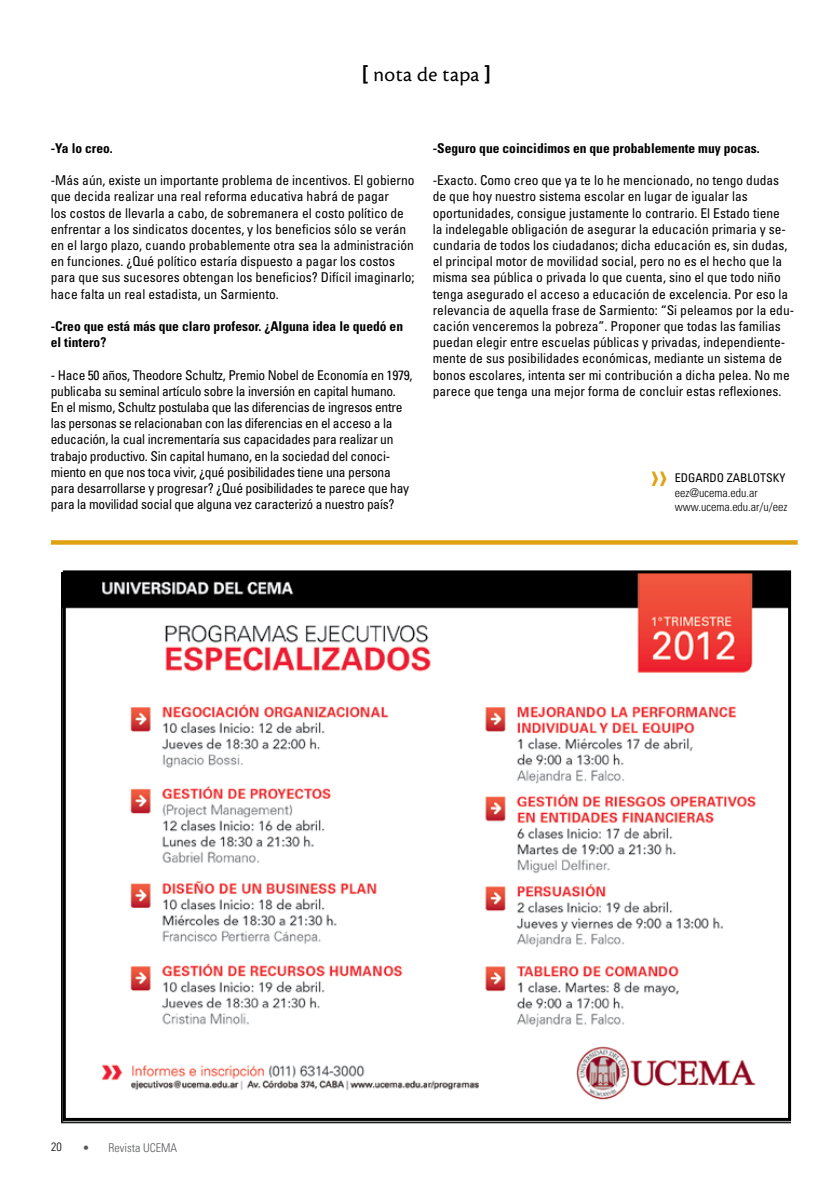
<style>
.page{position:relative;width:840px;height:1191px;background:#fff}
.page>*{position:absolute;margin:0;border:0;box-sizing:border-box;transform-origin:0 0}
.t1{font:condensed 37.5px "Univers";color:#dfa213}
.t2{font:21px "Cronos MM 408 14";letter-spacing:.02em;color:#000}
.t3{font:condensed 13.5px/16.2px "Univers";color:#000}
.t4{font:condensed 13.5px/16.2px "Univers";letter-spacing:-.02em;color:#000}
.t5{font:700 condensed 13.5px/16.2px "Univers";color:#000}
.t6{font:300 condensed 12px/14.4px "Univers";color:#000}
.t7{font:condensed 12px "Univers";color:#000}
.t8{font:300 condensed 12px "Univers";color:#58595b}
.s1{font-family:"Univers";font-weight:700;font-stretch:condensed}
</style>
<div class="page">
<svg style="left:51px;top:540px;width:746px;height:4px;background:#e0a61e"></svg>
<img style="left:61px;top:572px;width:729px;height:552px">
<div style="left:63px;top:570px;width:728px;height:550px;border:3px solid #000"></div>
<h2 class="t2" style="left:363px;top:64px;width:129px"><span class="s1">[</span> nota de tapa <span class="s1">]</span></h2>
<p class="t5" style="left:51px;top:140px;width:64px">-Ya lo creo.</p>
<p class="t3" style="left:51px;top:172px;width:365px">-Más aún, existe un importante problema de incentivos. El gobierno que decida realizar una real reforma educativa habrá de pagar<br>los costos de llevarla a cabo, de sobremanera el costo político de enfrentar a los sindicatos docentes, y los beneficios sólo se verán en el largo plazo, cuando probablemente otra sea la administración en funciones. ¿Qué político estaría dispuesto a pagar los costos para que sus sucesores obtengan los beneficios? Difícil imaginarlo; hace falta un real estadista, un Sarmiento.</p>
<p class="t5" style="left:51px;top:318px;width:354px">-Creo que está más que claro profesor. ¿Alguna idea le quedó en el tintero?</p>
<p class="t4" style="left:51px;top:366px;width:363px">- Hace 50 años, Theodore Schultz, Premio Nobel de Economía en 1979, publicaba su seminal artículo sobre la inversión en capital humano.<br>En el mismo, Schultz postulaba que las diferencias de ingresos entre las personas se relacionaban con las diferencias en el acceso a la educación, la cual incrementaría sus capacidades para realizar un trabajo productivo. Sin capital humano, en la sociedad del conoci&shy;miento en que nos toca vivir, ¿qué posibilidades tiene una persona para desarrollarse y progresar? ¿Qué posibilidades te parece que hay para la movilidad social que alguna vez caracterizó a nuestro país?</p>
<p class="t5" style="left:433px;top:140px;width:328px">-Seguro que coincidimos en que probablemente muy pocas.</p>
<p class="t3" style="left:433px;top:172px;width:363px">-Exacto. Como creo que ya te lo he mencionado, no tengo dudas de que hoy nuestro sistema escolar en lugar de igualar las oportunidades, consigue justamente lo contrario. El Estado tiene<br>la indelegable obligación de asegurar la educación primaria y se&shy;cundaria de todos los ciudadanos; dicha educación es, sin dudas, el principal motor de movilidad social, pero no es el hecho que la misma sea pública o privada lo que cuenta, sino el que todo niño tenga asegurado el acceso a educación de excelencia. Por eso la relevancia de aquella frase de Sarmiento: “Si peleamos por la edu&shy;cación venceremos la pobreza”. Proponer que todas las familias puedan elegir entre escuelas públicas y privadas, independiente&shy;mente de sus posibilidades económicas, mediante un sistema de bonos escolares, intenta ser mi contribución a dicha pelea. No me parece que tenga una mejor forma de concluir estas reflexiones.</p>
<h1 class="t1" style="left:651px;top:452px;width:18px">››</h1>
<p class="t7" style="left:675px;top:470px;width:112px">EDGARDO ZABLOTSKY</p>
<p class="t6" style="left:675px;top:485px;width:114px">eez@ucema.edu.ar www.ucema.edu.ar/u/eez</p>
<p class="t6" style="left:51px;top:1140px;width:12px">20</p>
<p class="t8" style="left:82px;top:1140px;width:96px">• Revista UCEMA</p>
</div>
